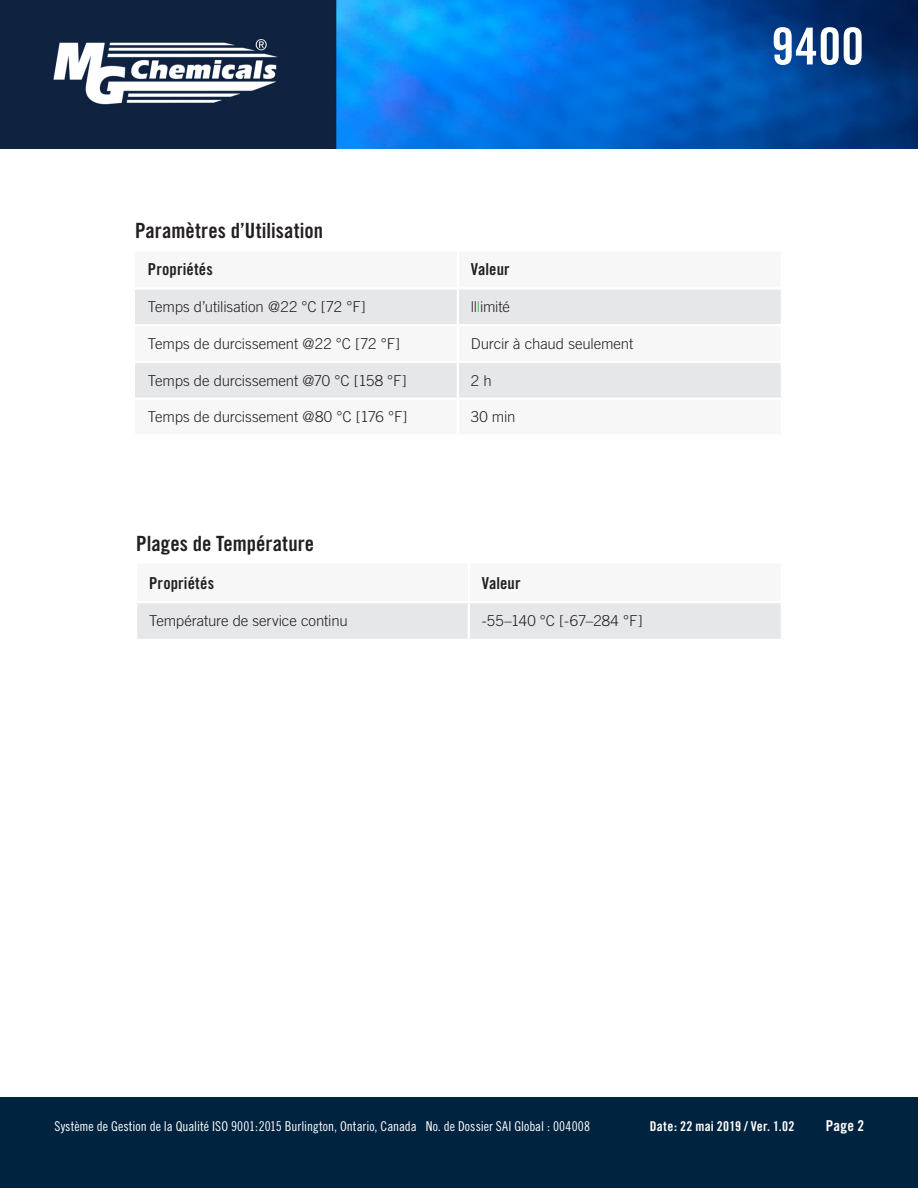
<style>
.page{position:relative;width:918px;height:1188px;background:#fff}
.page>*{position:absolute;margin:0;border:0;box-sizing:border-box;transform-origin:0 0}
.t1{font:51px "Trade Gothic Bold Cond Twenty";color:#fff}
.t2{font:21px "Trade Gothic Bold Cond Twenty";letter-spacing:.005em;color:#231f20}
.t3{font:16.5px "Trade Gothic Bold Cond Twenty";letter-spacing:.005em;color:#231f20}
.t4{font:300 15px "Trade Gothic";letter-spacing:-.01em;color:#231f20}
.t5{font:15px "Trade Gothic Bold Cond Twenty";color:#fff}
.t6{font:13.5px "Trade Gothic Cond Eighteen";color:#fff}
.t7{font:13.5px "Trade Gothic Bold Cond Twenty";letter-spacing:.02em;color:#fff}
.s1{color:#40ae49}
</style>
<div class="page">
<img style="left:0;top:0;width:918px;height:149px">
<div style="left:0;top:1097px;width:918px;height:91px;background:#002340"></div>
<svg style="left:135px;top:290px;width:646px;height:108px;fill:#e6e7e9"></svg>
<hr style="left:135px;top:324px;width:323px;height:2px;background:#fff">
<hr style="left:458px;top:324px;width:325px;height:2px;background:#fff">
<hr style="left:135px;top:361px;width:323px;height:2px;background:#fff">
<hr style="left:458px;top:361px;width:325px;height:2px;background:#fff">
<hr style="left:457px;top:290px;width:2px;height:34px;background:#fff">
<hr style="left:457px;top:326px;width:2px;height:35px;background:#fff">
<hr style="left:457px;top:363px;width:2px;height:35px;background:#fff">
<div style="left:137px;top:603px;width:644px;height:36px;background:#e6e7e9"></div>
<hr style="left:468px;top:603px;width:2px;height:36px;background:#fff">
<p class="t2" style="left:135px;top:217px;width:190px">Paramètres d’Utilisation</p>
<p class="t3" style="left:148px;top:260px;width:66px">Propriétés</p>
<p class="t3" style="left:471px;top:260px;width:40px">Valeur</p>
<p class="t4" style="left:148px;top:298px;width:219px">Temps d’utilisation @22 °C [72 °F]</p>
<p class="t4" style="left:471px;top:298px;width:41px">ll<span class="s1">l</span>imité</p>
<p class="t4" style="left:148px;top:335px;width:254px">Temps de durcissement @22 °C [72 °F]</p>
<p class="t4" style="left:471px;top:335px;width:164px">Durcir à chaud seulement</p>
<p class="t4" style="left:148px;top:371px;width:260px">Temps de durcissement @70 °C [158 °F]</p>
<p class="t4" style="left:471px;top:371px;width:22px">2 h</p>
<p class="t4" style="left:148px;top:408px;width:261px">Temps de durcissement @80 °C [176 °F]</p>
<p class="t4" style="left:471px;top:408px;width:46px">30 min</p>
<p class="t2" style="left:136px;top:530px;width:180px">Plages de Température</p>
<p class="t3" style="left:149px;top:573px;width:66px">Propriétés</p>
<p class="t3" style="left:482px;top:573px;width:40px">Valeur</p>
<p class="t4" style="left:149px;top:612px;width:200px">Température de service continu</p>
<p class="t4" style="left:482px;top:612px;width:162px">-55–140 °C [-67–284 °F]</p>
<h1 class="t1" style="left:771px;top:15px;width:94px">9400</h1>
<p class="t6" style="left:54px;top:1118px;width:537px">Système de Gestion de la Qualité ISO 9001:2015 Burlington, Ontario, Canada No. de Dossier SAI Global : 004008</p>
<p class="t7" style="left:650px;top:1118px;width:146px">Date: 22 mai 2019 / Ver. 1.02</p>
<p class="t5" style="left:826px;top:1116px;width:40px">Page 2</p>
</div>
